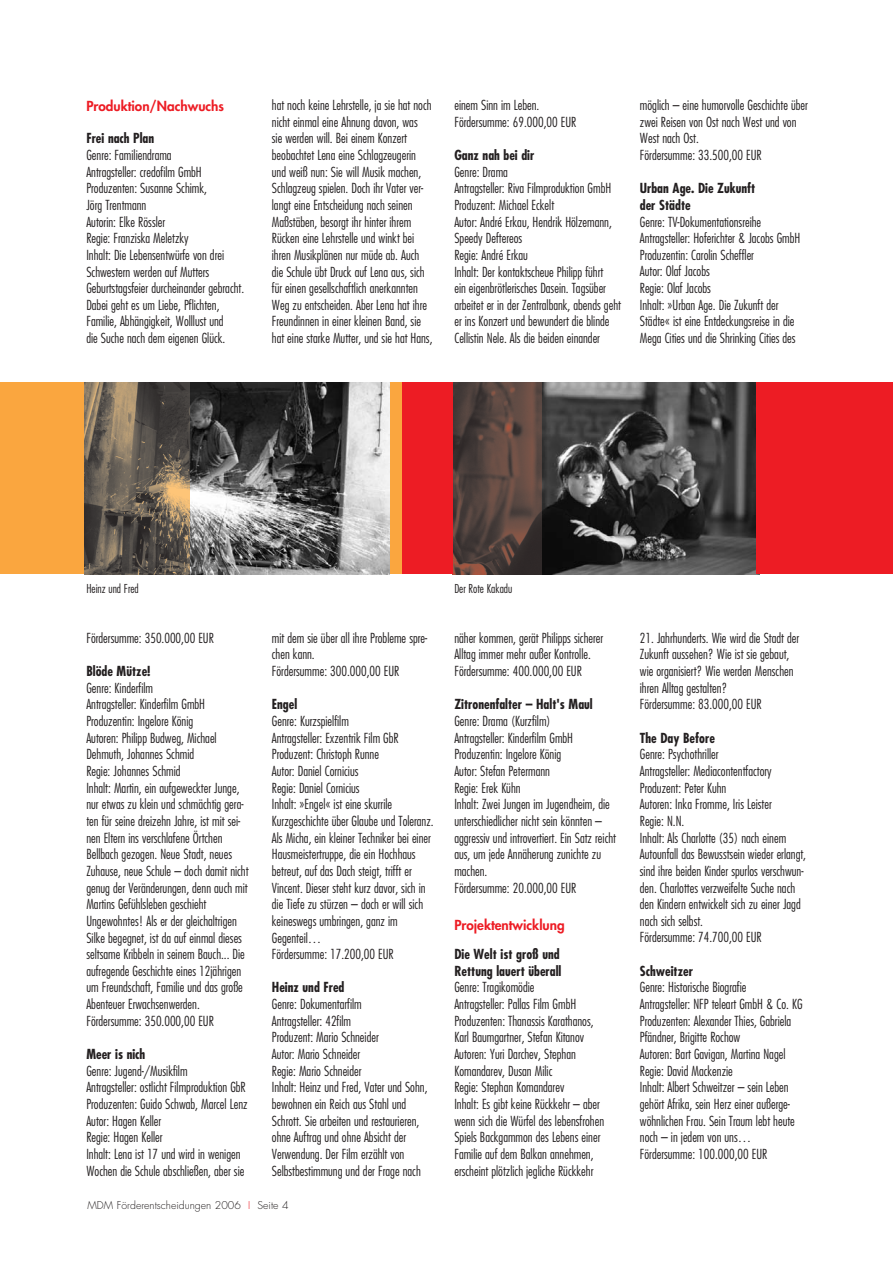
<style>
.page{position:relative;width:893px;height:1263px;background:#fff}
.page>*{position:absolute;margin:0;border:0;box-sizing:border-box;transform-origin:0 0}
.t1{font:300 condensed 13.5px/16.6px "Futura";color:#231f20}
.t2{font:700 condensed 13.5px/16.6px "Futura";color:#231f20}
.t3{font:800 13.5px "Futura";color:#ed1c24}
.t4{font:300 condensed 12px "Futura";color:#231f20}
.t5{font:300 10.5px "Futura";color:#231f20}
.s1{color:#ed1c24}
</style>
<div class="page">
<div style="left:0;top:383px;width:593px;height:191px;background:#faa63f"></div>
<img style="left:541px;top:383px;width:215px;height:191px">
<img style="left:453px;top:383px;width:88px;height:191px">
<div style="left:756px;top:383px;width:52px;height:191px;background:#ed1c24"></div>
<img style="left:189px;top:383px;width:200px;height:191px">
<img style="left:85px;top:383px;width:104px;height:191px">
<div style="left:808px;top:383px;width:84px;height:191px;background:#ed1c24"></div>
<div style="left:402px;top:383px;width:51px;height:191px;background:#ed1c24"></div>
<p class="t3" style="left:86px;top:99px;width:139px">Produktion/Nachwuchs</p>
<p class="t2" style="left:86px;top:131px;width:69px">Frei nach Plan</p>
<p class="t1" style="left:86px;top:148px;width:159px">Genre: Familiendrama<br>Antragsteller: credofilm GmbH<br>Produzenten: Susanne Schimk,<br>Jörg Trentmann<br>Autorin: Elke Rössler<br>Regie: Franziska Meletzky<br>Inhalt: Die Lebensentwürfe von drei<br>Schwestern werden auf Mutters<br>Geburtstagsfeier durcheinander gebracht.<br>Dabei geht es um Liebe, Pflichten,<br>Familie, Abhängigkeit, Wolllust und<br>die Suche nach dem eigenen Glück.</p>
<p class="t1" style="left:272px;top:98px;width:162px">hat noch keine Lehrstelle, ja sie hat noch nicht einmal eine Ahnung davon, was<br>sie werden will. Bei einem Konzert beobachtet Lena eine Schlagzeugerin und weiß nun: Sie will Musik machen, Schlagzeug spielen. Doch ihr Vater ver&shy;langt eine Entscheidung nach seinen Maßstäben, besorgt ihr hinter ihrem Rücken eine Lehrstelle und winkt bei ihren Musikplänen nur müde ab. Auch die Schule übt Druck auf Lena aus, sich für einen gesellschaftlich anerkannten Weg zu entscheiden. Aber Lena hat ihre Freundinnen in einer kleinen Band, sie hat eine starke Mutter, und sie hat Hans,</p>
<p class="t1" style="left:454px;top:98px;width:123px">einem Sinn im Leben.<br>Fördersumme: 69.000,00 EUR</p>
<p class="t2" style="left:454px;top:148px;width:81px">Ganz nah bei dir</p>
<p class="t1" style="left:454px;top:164px;width:168px">Genre: Drama<br>Antragsteller: Riva Filmproduktion GmbH Produzent: Michael Eckelt<br>Autor: André Erkau, Hendrik Hölzemann, Speedy Deftereos<br>Regie: André Erkau<br>Inhalt: Der kontaktscheue Philipp führt<br>ein eigenbrötlerisches Dasein. Tagsüber arbeitet er in der Zentralbank, abends geht er ins Konzert und bewundert die blinde Cellistin Nele. Als die beiden einander</p>
<p class="t1" style="left:640px;top:98px;width:170px">möglich – eine humorvolle Geschichte über zwei Reisen von Ost nach West und von<br>West nach Ost.<br>Fördersumme: 33.500,00 EUR</p>
<p class="t2" style="left:640px;top:181px;width:117px">Urban Age. Die Zukunft der Städte</p>
<p class="t1" style="left:640px;top:214px;width:162px">Genre: TV-Dokumentationsreihe<br>Antragsteller: Hoferichter &amp; Jacobs GmbH<br>Produzentin: Carolin Scheffler<br>Autor: Olaf Jacobs<br>Regie: Olaf Jacobs<br>Inhalt: »Urban Age. Die Zukunft der<br>Städte« ist eine Entdeckungsreise in die<br>Mega Cities und die Shrinking Cities des</p>
<p class="t4" style="left:86px;top:583px;width:54px">Heinz und Fred</p>
<p class="t4" style="left:454px;top:583px;width:59px">Der Rote Kakadu</p>
<p class="t1" style="left:86px;top:630px;width:129px">Fördersumme: 350.000,00 EUR</p>
<p class="t2" style="left:86px;top:664px;width:66px">Blöde Mütze!</p>
<p class="t1" style="left:86px;top:680px;width:164px">Genre: Kinderfilm<br>Antragsteller: Kinderfilm GmbH Produzentin: Ingelore König<br>Autoren: Philipp Budweg, Michael Dehmuth, Johannes Schmid<br>Regie: Johannes Schmid<br>Inhalt: Martin, ein aufgeweckter Junge, nur etwas zu klein und schmächtig gera&shy;ten für seine dreizehn Jahre, ist mit sei&shy;nen Eltern ins verschlafene Örtchen Bellbach gezogen. Neue Stadt, neues Zuhause, neue Schule – doch damit nicht genug der Veränderungen, denn auch mit Martins Gefühlsleben geschieht Ungewohntes! Als er der gleichaltrigen Silke begegnet, ist da auf einmal dieses seltsame Kribbeln in seinem Bauch... Die aufregende Geschichte eines 12jährigen um Freundschaft, Familie und das große Abenteuer Erwachsenwerden.<br>Fördersumme: 350.000,00 EUR</p>
<p class="t2" style="left:86px;top:1047px;width:60px">Meer is nich</p>
<p class="t1" style="left:86px;top:1063px;width:163px">Genre: Jugend-/Musikfilm<br>Antragsteller: ostlicht Filmproduktion GbR Produzenten: Guido Schwab, Marcel Lenz Autor: Hagen Keller<br>Regie: Hagen Keller<br>Inhalt: Lena ist 17 und wird in wenigen Wochen die Schule abschließen, aber sie</p>
<p class="t1" style="left:272px;top:630px;width:157px">mit dem sie über all ihre Probleme spre&shy;chen kann.<br>Fördersumme: 300.000,00 EUR</p>
<p class="t2" style="left:272px;top:697px;width:27px">Engel</p>
<p class="t1" style="left:272px;top:714px;width:163px">Genre: Kurzspielfilm<br>Antragsteller: Exzentrik Film GbR<br>Produzent: Christoph Runne<br>Autor: Daniel Cornicius<br>Regie: Daniel Cornicius<br>Inhalt: »Engel« ist eine skurrile<br>Kurzgeschichte über Glaube und Toleranz.<br>Als Micha, ein kleiner Techniker bei einer<br>Hausmeistertruppe, die ein Hochhaus betreut, auf das Dach steigt, trifft er<br>Vincent. Dieser steht kurz davor, sich in die Tiefe zu stürzen – doch er will sich keineswegs umbringen, ganz im<br>Gegenteil…<br>Fördersumme: 17.200,00 EUR</p>
<p class="t2" style="left:272px;top:980px;width:74px">Heinz und Fred</p>
<p class="t1" style="left:272px;top:997px;width:157px">Genre: Dokumentarfilm<br>Antragsteller: 42film<br>Produzent: Mario Schneider<br>Autor: Mario Schneider<br>Regie: Mario Schneider<br>Inhalt: Heinz und Fred, Vater und Sohn, bewohnen ein Reich aus Stahl und<br>Schrott. Sie arbeiten und restaurieren, ohne Auftrag und ohne Absicht der<br>Verwendung. Der Film erzählt von<br>Selbstbestimmung und der Frage nach</p>
<p class="t5" style="left:87px;top:1201px;width:203px">MDM Förderentscheidungen 2006 <span class="s1">I</span> Seite 4</p>
<p class="t1" style="left:454px;top:630px;width:150px">näher kommen, gerät Philipps sicherer<br>Alltag immer mehr außer Kontrolle.<br>Fördersumme: 400.000,00 EUR</p>
<p class="t2" style="left:454px;top:697px;width:140px">Zitronenfalter – Halt's Maul</p>
<p class="t1" style="left:454px;top:714px;width:163px">Genre: Drama (Kurzfilm)<br>Antragsteller: Kinderfilm GmbH<br>Produzentin: Ingelore König<br>Autor: Stefan Petermann<br>Regie: Erek Kühn<br>Inhalt: Zwei Jungen im Jugendheim, die unterschiedlicher nicht sein könnten – aggressiv und introvertiert. Ein Satz reicht aus, um jede Annäherung zunichte zu machen.<br>Fördersumme: 20.000,00 EUR</p>
<p class="t3" style="left:454px;top:918px;width:112px">Projektentwicklung</p>
<p class="t2" style="left:454px;top:947px;width:108px">Die Welt ist groß und<br>Rettung lauert überall</p>
<p class="t1" style="left:454px;top:980px;width:151px">Genre: Tragikomödie<br>Antragsteller: Pallas Film GmbH<br>Produzenten: Thanassis Karathanos,<br>Karl Baumgartner, Stefan Kitanov<br>Autoren: Yuri Darchev, Stephan<br>Komandarev, Dusan Milic<br>Regie: Stephan Komandarev<br>Inhalt: Es gibt keine Rückkehr – aber wenn sich die Würfel des lebensfrohen<br>Spiels Backgammon des Lebens einer<br>Familie auf dem Balkan annehmen, erscheint plötzlich jegliche Rückkehr</p>
<p class="t1" style="left:640px;top:630px;width:161px">21. Jahrhunderts. Wie wird die Stadt der Zukunft aussehen? Wie ist sie gebaut, wie organisiert? Wie werden Menschen ihren Alltag gestalten?<br>Fördersumme: 83.000,00 EUR</p>
<p class="t2" style="left:640px;top:731px;width:77px">The Day Before</p>
<p class="t1" style="left:640px;top:747px;width:168px">Genre: Psychothriller<br>Antragsteller: Mediacontentfactory<br>Produzent: Peter Kuhn<br>Autoren: Inka Fromme, Iris Leister<br>Regie: N.N.<br>Inhalt: Als Charlotte (35) nach einem<br>Autounfall das Bewusstsein wieder erlangt, sind ihre beiden Kinder spurlos verschwun&shy;den. Charlottes verzweifelte Suche nach den Kindern entwickelt sich zu einer Jagd nach sich selbst.<br>Fördersumme: 74.700,00 EUR</p>
<p class="t2" style="left:640px;top:964px;width:55px">Schweitzer</p>
<p class="t1" style="left:640px;top:980px;width:164px">Genre: Historische Biografie<br>Antragsteller: NFP teleart GmbH &amp; Co. KG Produzenten: Alexander Thies, Gabriela Pfändner, Brigitte Rochow<br>Autoren: Bart Gavigan, Martina Nagel Regie: David Mackenzie<br>Inhalt: Albert Schweitzer – sein Leben gehört Afrika, sein Herz einer außerge&shy;wöhnlichen Frau. Sein Traum lebt heute noch – in jedem von uns… Fördersumme: 100.000,00 EUR</p>
</div>
